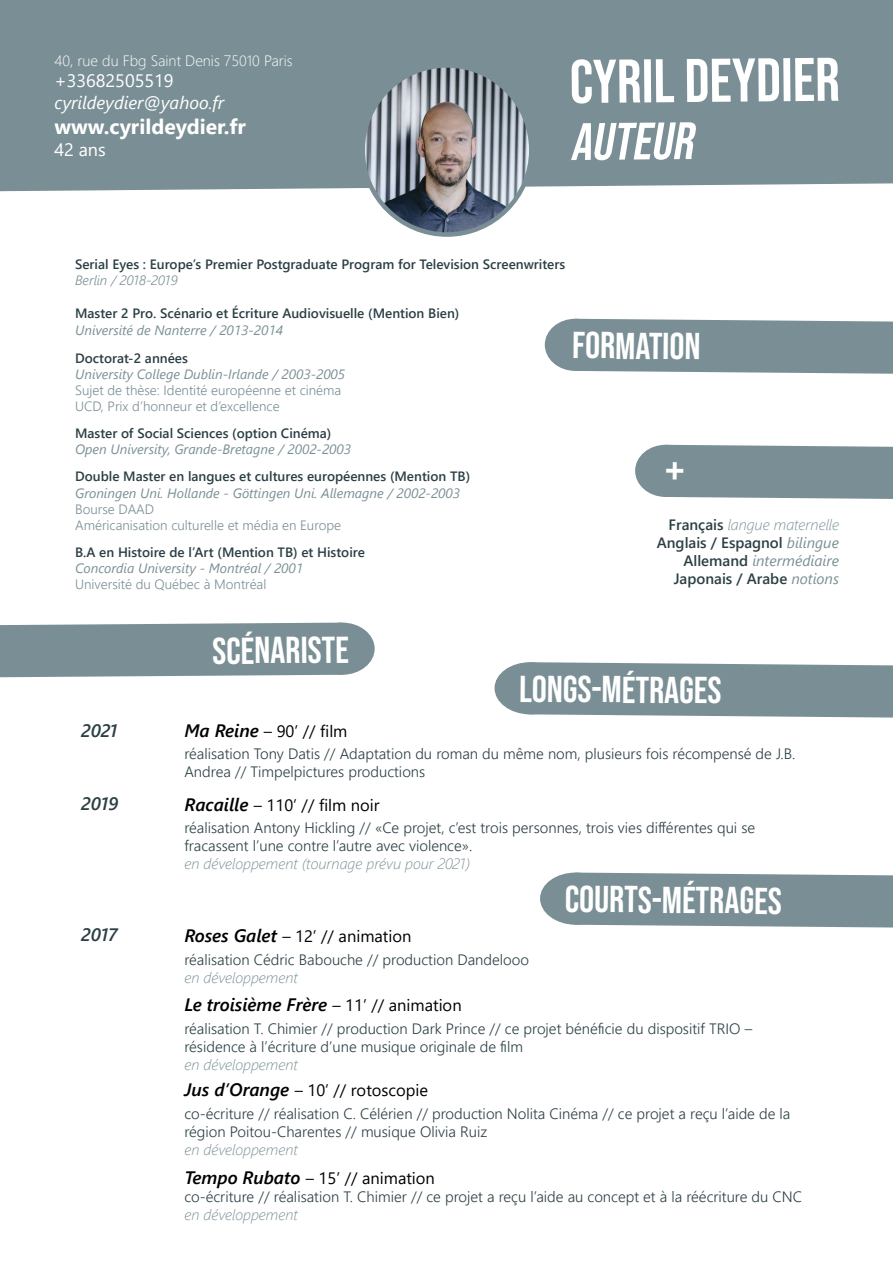
<style>
.page{position:relative;width:893px;height:1263px;background:#fff}
.page>*{position:absolute;margin:0;border:0;box-sizing:border-box;transform-origin:0 0}
.t1{font:61.5px "Bebas Neue";color:#fff}
.t2{font:italic 52.5px "Bebas Neue";color:#fff}
.t3{font:37.5px "Bebas Neue";color:#fff}
.t4{font:700 21px "Segoe UI";color:#fff}
.t5{font:italic 600 18px "Segoe UI";color:#000}
.t6{font:italic 18px "Segoe UI";color:#fff}
.t7{font:18px "Segoe UI";color:#fff}
.t8{font:italic 600 18px "Segoe UI";color:#2b3f44}
.t9{font:16.5px "Segoe UI";color:#000}
.t10{font:300 15px/18px "Segoe UI";color:#2b3f44}
.t11{font:italic 300 15px "Segoe UI";color:#7a8f95}
.t12{font:600 15px/18px "Segoe UI";color:#2b3f44;text-align:right}
.t13{font:300 15px "Segoe UI";color:#fff}
.t14{font:600 13.5px "Segoe UI";color:#2b3f44}
.t15{font:italic 13.5px "Segoe UI";color:#7a8f95}
.t16{font:300 13.5px/16.2px "Segoe UI";color:#7a8f95}
.t17{font:italic 300 13.5px "Segoe UI";color:#7a8f95}
.s1{font-weight:300;font-style:italic;color:#7a8f95}
.s2{font-weight:400;font-style:italic;color:#7a8f95}
.s3{font-weight:600;font-style:italic;font-size:18px}
.s4{font-weight:400;font-style:normal;font-size:16.5px}
</style>
<div class="page">
<div style="left:0;top:0;width:893px;height:192px;background:#7a8f95"></div>
<svg style="left:581px;top:319px;width:312px;height:55px"></svg>
<div style="left:545px;top:319px;width:61px;height:52px;background:#7a8f95;border-radius:50%"></div>
<div style="left:0;top:623px;width:336px;height:54px;background:#7a8f95"></div>
<div style="left:310px;top:622px;width:65px;height:53px;background:#7a8f95;border-radius:50%"></div>
<img style="left:363px;top:66px;width:167px;height:169px">
<div style="left:360px;top:63px;width:173px;height:174px;border:4px solid #7a8f95;border-radius:50%"></div>
<svg style="left:529px;top:662px;width:364px;height:55px"></svg>
<div style="left:494px;top:662px;width:72px;height:52px;background:#7a8f95;border-radius:50%"></div>
<svg style="left:582px;top:872px;width:311px;height:55px"></svg>
<div style="left:540px;top:872px;width:71px;height:53px;background:#7a8f95;border-radius:50%"></div>
<div style="left:635px;top:445px;width:61px;height:52px;background:#7a8f95;border-radius:50%"></div>
<div style="left:671px;top:445px;width:222px;height:54px;background:#7a8f95"></div>
<p class="t13" style="left:54px;top:46px;width:240px">40, rue du Fbg Saint Denis 75010 Paris</p>
<p class="t7" style="left:54px;top:64px;width:121px">+33682505519</p>
<p class="t6" style="left:54px;top:85px;width:171px">cyrildeydier@yahoo.fr</p>
<h3 class="t4" style="left:54px;top:107px;width:193px">www.cyrildeydier.fr</h3>
<p class="t7" style="left:54px;top:132px;width:53px">42 ans</p>
<h1 class="t1" style="left:569px;top:48px;width:272px;rotate:-1deg">Cyril Deydier</h1>
<h2 class="t2" style="left:570px;top:112px;width:134px">AUTEUR</h2>
<p class="t14" style="left:75px;top:251px;width:492px">Serial Eyes : Europe’s Premier Postgraduate Program for Television Screenwriters</p>
<p class="t17" style="left:75px;top:268px;width:104px">Berlin / 2018-2019</p>
<p class="t14" style="left:75px;top:300px;width:386px">Master 2 Pro. Scénario et Écriture Audiovisuelle (Mention Bien)</p>
<p class="t15" style="left:75px;top:318px;width:209px">Université de Nanterre / 2013-2014</p>
<p class="t14" style="left:75px;top:345px;width:114px">Doctorat-2 années</p>
<p class="t15" style="left:75px;top:361px;width:272px">University College Dublin-Irlande / 2003-2005</p>
<p class="t16" style="left:75px;top:381px;width:268px">Sujet de thèse: Identité européenne et cinéma<br>UCD, Prix d’honneur et d’excellence</p>
<p class="t14" style="left:75px;top:421px;width:258px">Master of Social Sciences (option Cinéma)</p>
<p class="t15" style="left:75px;top:437px;width:277px">Open University, Grande-Bretagne / 2002-2003</p>
<p class="t14" style="left:75px;top:464px;width:396px">Double Master en langues et cultures européennes (Mention TB)</p>
<p class="t15" style="left:75px;top:480px;width:386px">Groningen Uni. Hollande - Göttingen Uni. Allemagne / 2002-2003</p>
<p class="t16" style="left:75px;top:499px;width:268px">Bourse DAAD<br>Américanisation culturelle et média en Europe</p>
<p class="t14" style="left:75px;top:539px;width:291px">B.A en Histoire de l’Art (Mention TB) et Histoire</p>
<p class="t15" style="left:75px;top:556px;width:229px">Concordia University - Montréal / 2001</p>
<p class="t16" style="left:75px;top:575px;width:193px">Université du Québec à Montréal</p>
<h3 class="t3" style="left:573px;top:323px;width:130px;rotate:1deg">FORMATION</h3>
<p class="t12" style="left:657px;top:514px;width:184px">Français <span class="s1">langue maternelle<br></span>Anglais / Espagnol <span class="s2">bilingue<br></span>Allemand <span class="s2">intermédiaire<br></span>Japonais / Arabe <span class="s2">notions</span></p>
<h3 class="t3" style="left:212px;top:630px;width:138px;rotate:-1deg">Scénariste</h3>
<h3 class="t3" style="left:520px;top:667px;width:204px;rotate:1deg">Longs-métrages</h3>
<p class="t8" style="left:82px;top:713px;width:37px">2021</p>
<p class="t9" style="left:184px;top:715px;width:165px"><span class="s3">Ma Reine</span> – 90’ // film</p>
<p class="t10" style="left:184px;top:743px;width:612px">réalisation Tony Datis // Adaptation du roman du même nom, plusieurs fois récompensé de J.B.<br>Andrea // Timpelpictures productions</p>
<p class="t8" style="left:82px;top:786px;width:38px">2019</p>
<p class="t9" style="left:184px;top:789px;width:197px"><span class="s3">Racaille</span> – 110’ // film noir</p>
<p class="t10" style="left:184px;top:818px;width:572px">réalisation Antony Hickling // «Ce projet, c’est trois personnes, trois vies différentes qui se fracassent l’une contre l’autre avec violence».</p>
<p class="t11" style="left:184px;top:850px;width:287px">en développement (tournage prévu pour 2021)</p>
<h3 class="t3" style="left:565px;top:877px;width:218px;rotate:1deg">Courts-métrages</h3>
<p class="t8" style="left:82px;top:918px;width:37px">2017</p>
<p class="t9" style="left:184px;top:921px;width:229px"><span class="s3">Roses Galet</span> – 12’ // animation</p>
<p class="t10" style="left:184px;top:949px;width:346px">réalisation Cédric Babouche // production Dandelooo</p>
<p class="t11" style="left:184px;top:963px;width:115px">en développement</p>
<p class="t5" style="left:184px;top:988px;width:279px">Le troisième Frère <span class="s4">– 11’ // animation</span></p>
<p class="t10" style="left:184px;top:1018px;width:569px">réalisation T. Chimier // production Dark Prince // ce projet bénéficie du dispositif TRIO – résidence à l’écriture d’une musique originale de film</p>
<p class="t11" style="left:184px;top:1050px;width:115px">en développement</p>
<p class="t9" style="left:184px;top:1075px;width:245px"><span class="s3">Jus d’Orange</span> – 10’ // rotoscopie</p>
<p class="t10" style="left:184px;top:1103px;width:608px">co-écriture // réalisation C. Célérien // production Nolita Cinéma // ce projet a reçu l’aide de la région Poitou-Charentes // musique Olivia Ruiz</p>
<p class="t11" style="left:184px;top:1135px;width:115px">en développement</p>
<p class="t9" style="left:184px;top:1163px;width:252px"><span class="s3">Tempo Rubato</span> – 15’ // animation</p>
<p class="t10" style="left:184px;top:1186px;width:619px">co-écriture // réalisation T. Chimier // ce projet a reçu l’aide au concept et à la réécriture du CNC</p>
<p class="t11" style="left:184px;top:1201px;width:115px">en développement</p>
</div>
